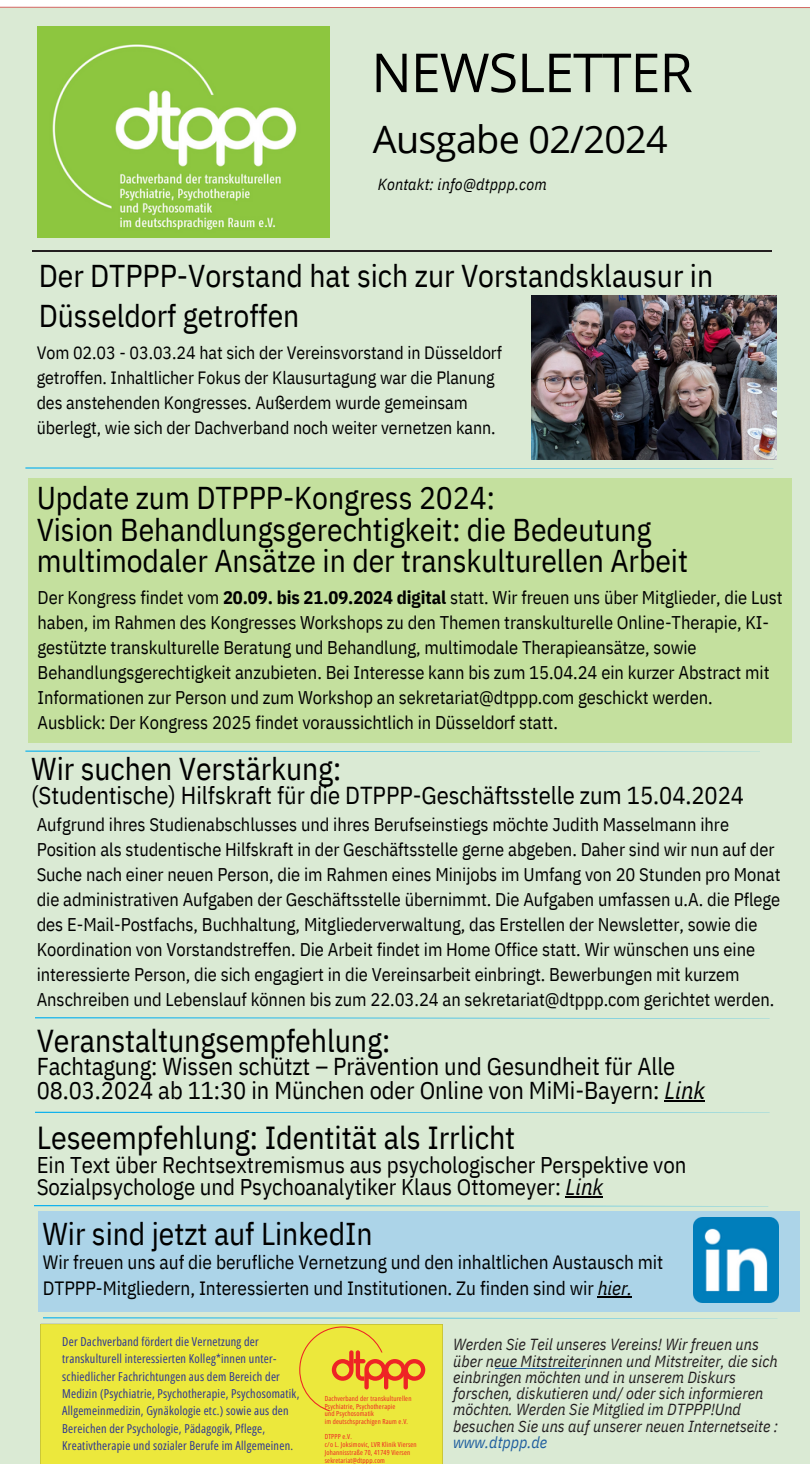
<style>
.page{position:relative;width:810px;height:1464px;background:#fff}
.page>*{position:absolute;margin:0;border:0;box-sizing:border-box;transform-origin:0 0}
.t1{font:53.73px "Open Sans";letter-spacing:-.02em;color:#000}
.t2{font:37.8px "Open Sans";letter-spacing:-.015em;color:#000}
.t3{font:31.85px "IBM Plex Sans Cond";letter-spacing:-.005em;color:#000}
.t4{font:31.68px "IBM Plex Sans Cond";letter-spacing:-.005em;color:#000}
.t5{font:31.5px/31.5px "IBM Plex Sans Cond";letter-spacing:-.005em;color:#000}
.t6{font:24.5px "IBM Plex Sans Cond";letter-spacing:-.005em;color:#000}
.t7{font:24.32px/23.6px "IBM Plex Sans Cond";letter-spacing:-.005em;color:#000}
.t8{font:22.75px/22.4px "IBM Plex Sans Cond";letter-spacing:-.005em;color:#000}
.t9{font:19.25px/26.2px "IBM Plex Sans Cond";letter-spacing:-.005em;color:#000}
.t10{font:18.38px/24.8px "IBM Plex Sans Cond";letter-spacing:-.005em;color:#000}
.t11{font:17.85px/24.8px "IBM Plex Sans Cond";letter-spacing:-.005em;color:#000}
.t12{font:italic 15.92px/16.3px "IBM Plex Sans Cond";color:#231f20}
.t13{font:italic 15.92px "IBM Plex Sans Cond";letter-spacing:.01em;color:#000}
.t14{font:12.25px/17.3px "Open Sans Condensed";letter-spacing:.02em;color:#2c3494}
.t15{font:7px/7.7px "Open Sans Condensed";letter-spacing:.03em;color:#ee2425}
.s1{font-weight:700}
.s2{font-style:italic}
.s3{color:#1f5e9e}
</style>
<div class="page">
<div style="left:0;top:7px;width:810px;height:1456px;background:#daead4"></div>
<svg style="left:0;top:7px;width:810px;height:1px"></svg>
<div style="left:40px;top:1323px;width:402px;height:140px;background:#ece83c"></div>
<hr style="left:32px;top:250px;width:740px;height:2px;background:#231f20">
<svg style="left:43px;top:1317px;width:489px;height:1px"></svg>
<hr style="left:495px;top:1367px;width:91px;height:1px;background:#1f5e9e">
<svg style="left:34px;top:1205px;width:648px;height:1px"></svg>
<img style="left:38px;top:27px;width:291px;height:211px">
<svg style="left:25px;top:750px;width:273px;height:1px"></svg>
<div style="left:39px;top:1211px;width:761px;height:100px;background:#acd4e8"></div>
<img style="left:693px;top:1217px;width:86px;height:85px">
<svg style="left:35px;top:1111px;width:153px;height:1px"></svg>
<svg style="left:25px;top:467px;width:380px;height:1px"></svg>
<div style="left:28px;top:478px;width:764px;height:264px;background:#c4e09e"></div>
<svg style="left:35px;top:1017px;width:543px;height:1px"></svg>
<img style="left:532px;top:296px;width:244px;height:164px">
<hr style="left:565px;top:1196px;width:38px;height:1px;background:#000">
<hr style="left:598px;top:1296px;width:34px;height:2px;background:#000">
<hr style="left:664px;top:1100px;width:41px;height:1px;background:#000">
<h6 class="t1" style="left:371px;top:35px;width:323px">NEWSLETTER</h6>
<h3 class="t2" style="left:373px;top:112px;width:296px">Ausgabe 02/2024</h3>
<p class="t13" style="left:378px;top:174px;width:170px">Kontakt: info@dtppp.com</p>
<h5 class="t5" style="left:39px;top:256px;width:676px;line-height:39.4px">Der DTPPP-Vorstand hat sich zur Vorstandsklausur in<br>Düsseldorf getroffen</h5>
<h5 class="t11" style="left:37px;top:340px;width:467px">Vom 02.03 - 03.03.24 hat sich der Vereinsvorstand in Düsseldorf getroffen. Inhaltlicher Fokus der Klausurtagung war die Planung des anstehenden Kongresses. Außerdem wurde gemeinsam überlegt, wie sich der Dachverband noch weiter vernetzen kann.</h5>
<p class="t5" style="left:37px;top:482px;width:653px">Update zum DTPPP-Kongress 2024:<br>Vision Behandlungsgerechtigkeit: die Bedeutung multimodaler Ansätze in der transkulturellen Arbeit</p>
<p class="t10" style="left:38px;top:584px;width:746px">Der Kongress findet vom <span class="s1">20.09. bis 21.09.2024 digital</span> statt. Wir freuen uns über Mitglieder, die Lust haben, im Rahmen des Kongresses Workshops zu den Themen transkulturelle Online-Therapie, KI&shy;gestützte transkulturelle Beratung und Behandlung, multimodale Therapieansätze, sowie Behandlungsgerechtigkeit anzubieten. Bei Interesse kann bis zum 15.04.24 ein kurzer Abstract mit Informationen zur Person und zum Workshop an sekretariat@dtppp.com geschickt werden.<br>Ausblick: Der Kongress 2025 findet voraussichtlich in Düsseldorf statt.</p>
<p class="t5" style="left:31px;top:752px;width:311px">Wir suchen Verstärkung:</p>
<p class="t6" style="left:31px;top:778px;width:714px">(Studentische) Hilfskraft für die DTPPP-Geschäftsstelle zum 15.04.2024</p>
<p class="t10" style="left:37px;top:812px;width:745px">Aufgrund ihres Studienabschlusses und ihres Berufseinstiegs möchte Judith Masselmann ihre Position als studentische Hilfskraft in der Geschäftsstelle gerne abgeben. Daher sind wir nun auf der Suche nach einer neuen Person, die im Rahmen eines Minijobs im Umfang von 20 Stunden pro Monat die administrativen Aufgaben der Geschäftsstelle übernimmt. Die Aufgaben umfassen u.A. die Pflege des E-Mail-Postfachs, Buchhaltung, Mitgliederverwaltung, das Erstellen der Newsletter, sowie die Koordination von Vorstandstreffen. Die Arbeit findet im Home Office statt. Wir wünschen uns eine interessierte Person, die sich engagiert in die Vereinsarbeit einbringt. Bewerbungen mit kurzem Anschreiben und Lebenslauf können bis zum 22.03.24 an sekretariat@dtppp.com gerichtet werden.</p>
<h6 class="t4" style="left:37px;top:1019px;width:355px">Veranstaltungsempfehlung:</h6>
<h6 class="t7" style="left:37px;top:1054px;width:670px">Fachtagung: Wissen schützt – Prävention und Gesundheit für Alle<br>08.03.2024 ab 11:30 in München oder Online von MiMi-Bayern: <span class="s2">Link</span></h6>
<p class="t3" style="left:37px;top:1116px;width:480px">Leseempfehlung: Identität als Irrlicht</p>
<p class="t8" style="left:37px;top:1152px;width:651px">Ein Text über Rechtsextremismus aus psychologischer Perspektive von<br>Sozialpsychologe und Psychoanalytiker Klaus Ottomeyer: <span class="s2">Link</span></p>
<p class="t5" style="left:43px;top:1217px;width:332px">Wir sind jetzt auf LinkedIn</p>
<p class="t9" style="left:43px;top:1248px;width:622px">Wir freuen uns auf die berufliche Vernetzung und den inhaltlichen Austausch mit<br>DTPPP-Mitgliedern, Interessierten und Institutionen. Zu finden sind wir <span class="s2">hier.</span></p>
<h4 class="t14" style="left:62px;top:1332px;width:239px">Der Dachverband fördert die Vernetzung der transkulturell interessierten Kolleg*innen unter&shy;schiedlicher Fachrichtungen aus dem Bereich der Medizin (Psychiatrie, Psychotherapie, Psychosomatik, Allgemeinmedizin, Gynäkologie etc.) sowie aus den Bereichen der Psychologie, Pädagogik, Pflege, Kreativtherapie und sozialer Berufe im Allgemeinen.</h4>
<h3 class="t12" style="left:453px;top:1336px;width:326px">Werden Sie Teil unseres Vereins! Wir freuen uns über neue Mitstreiterinnen und Mitstreiter, die sich einbringen möchten und in unserem Diskurs forschen, diskutieren und/ oder sich informieren möchten. Werden Sie Mitglied im DTPPP!Und besuchen Sie uns auf unserer neuen Internetseite : <span class="s3">www.dtppp.de</span></h3>
<h3 class="t15" style="left:325px;top:1394px;width:88px">Dachverband der transkulturellen<br>Psychiatrie, Psychotherapie</h3>
<h5 class="t15" style="left:325px;top:1409px;width:51px">und Psychosomatik</h5>
<h4 class="t15" style="left:325px;top:1417px;width:85px">im deutschsprachigen Raum e.V.</h4>
<h5 class="t15" style="left:325px;top:1432px;width:29px">DTPPP e.V.</h5>
<h4 class="t15" style="left:325px;top:1440px;width:94px">c/o L. Joksimovic, LVR Klinik Viersen<br>Johannisstraße 70, 41749 Viersen sekretariat@dtppp.com</h4>
</div>
